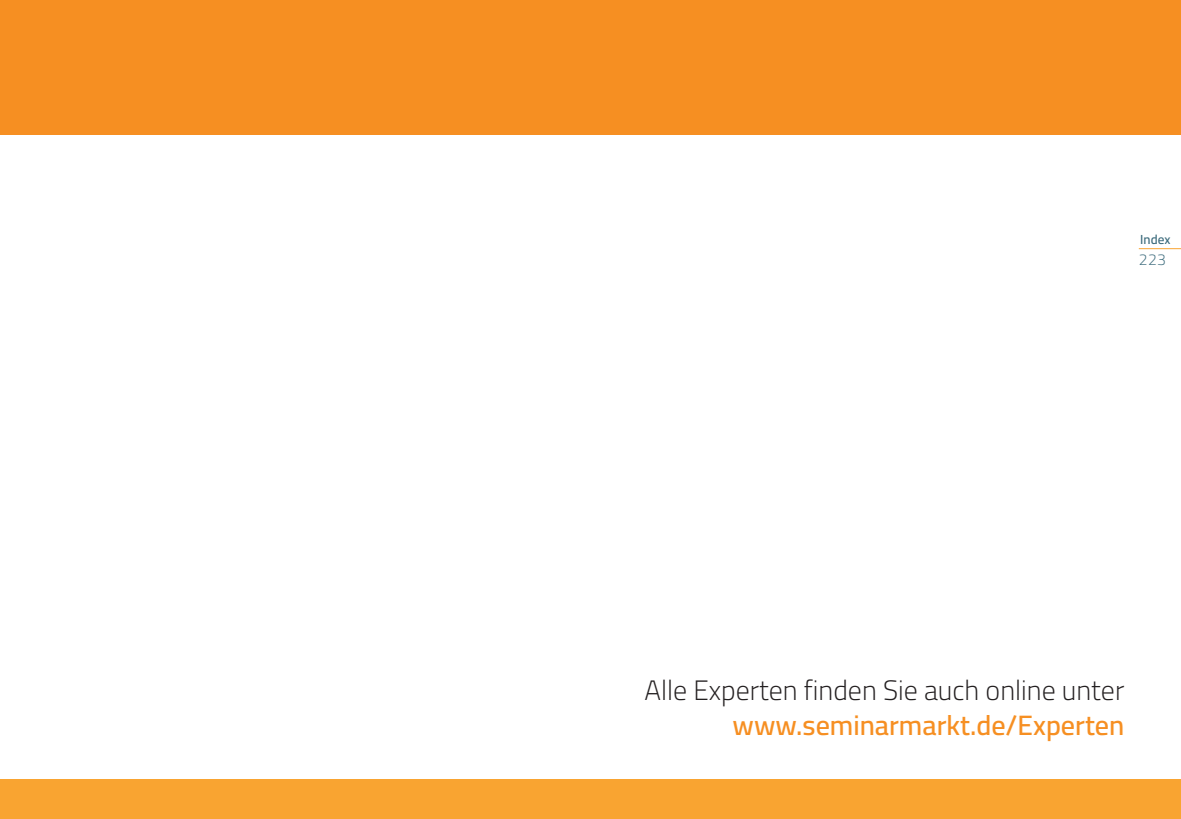
<style>
.page{position:relative;width:1181px;height:819px;background:#fff}
.page>*{position:absolute;margin:0;border:0;box-sizing:border-box;transform-origin:0 0}
.t1{font:300 28px "Cairo";color:#231f20}
.t2{font:600 28px "Cairo";color:#f68f22}
.t3{font:300 15.75px "Cairo";color:#3c6b7c}
.t4{font:600 13.12px "Cairo";color:#3c6b7c}
</style>
<div class="page">
<hr style="left:1138px;top:248px;width:43px;height:1px;background:#f9a431">
<div style="left:0;top:779px;width:1181px;height:40px;background:#f9a431"></div>
<div style="left:0;top:0;width:1181px;height:134px;background:#f68f22"></div>
<p class="t4" style="left:1140px;top:230px;width:32px">Index</p>
<p class="t3" style="left:1138px;top:247px;width:29px">223</p>
<p class="t1" style="left:644px;top:670px;width:481px">Alle Experten finden Sie auch online unter</p>
<p class="t2" style="left:732px;top:705px;width:393px">www.seminarmarkt.de/Experten</p>
</div>
